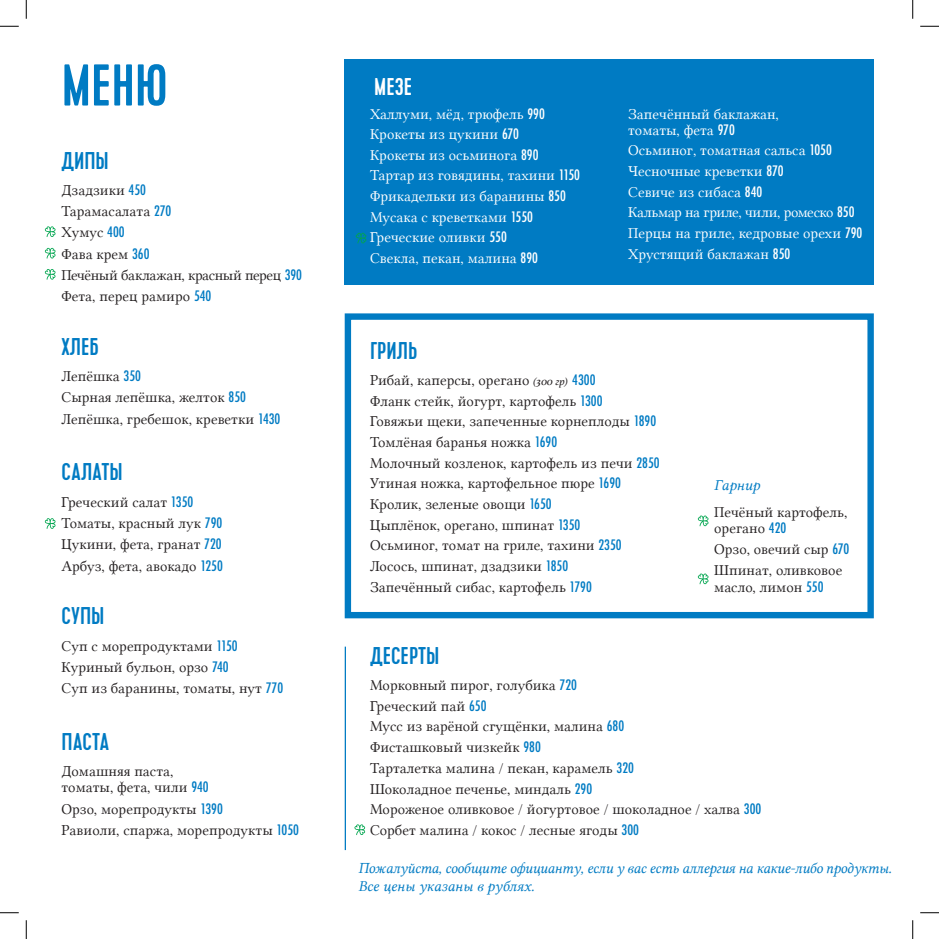
<style>
.page{position:relative;width:939px;height:939px;background:#fff}
.page>*{position:absolute;margin:0;border:0;box-sizing:border-box;transform-origin:0 0}
.t1{font:500 58.75px "Cervo";color:#007bc3}
.t2{font:500 24.25px "Cervo";color:#007bc3}
.t3{font:500 24.25px "Cervo";color:#fff}
.t4{font:15.25px/21.2px "Lin Libertine Display Capitals";color:#231f20}
.t5{font:15.25px/16.2px "Lin Libertine Display Capitals";color:#fff}
.t6{font:15.25px "Lin Libertine I";letter-spacing:-.015em;color:#007bc3}
.t7{font:15.25px "Lin Libertine Display Capitals";letter-spacing:-.03em;color:#231f20}
.s1{font-family:"Futura";font-weight:500;font-stretch:condensed;font-size:14px;color:#007bc3}
.s2{font-family:"Futura";font-weight:500;font-stretch:condensed;font-size:14px}
.s3{font-family:"Athelas";font-style:italic;font-size:11.25px}
.s4{font-family:"Lin Libertine I";color:#007bc3}
</style>
<div class="page">
<div style="left:344px;top:60px;width:529px;height:225px;background:#007bc3"></div>
<hr style="left:344px;top:646px;width:2px;height:203px;background:#007bc3">
<svg style="left:354px;top:824px;width:11px;height:10px"></svg>
<div style="left:344px;top:313px;width:529px;height:305px;border:6px solid #007bc3"></div>
<svg style="left:697px;top:515px;width:11px;height:11px"></svg>
<svg style="left:697px;top:573px;width:11px;height:11px"></svg>
<svg style="left:45px;top:248px;width:10px;height:10px"></svg>
<svg style="left:45px;top:269px;width:10px;height:10px"></svg>
<svg style="left:45px;top:226px;width:10px;height:11px"></svg>
<svg style="left:45px;top:518px;width:10px;height:10px"></svg>
<svg style="left:355px;top:233px;width:11px;height:10px"></svg>
<svg style="left:0;top:25px;width:19px;height:2px"></svg>
<svg style="left:920px;top:25px;width:18px;height:2px"></svg>
<svg style="left:0;top:912px;width:19px;height:1px"></svg>
<svg style="left:920px;top:912px;width:18px;height:1px"></svg>
<svg style="left:25px;top:0;width:2px;height:19px"></svg>
<svg style="left:25px;top:920px;width:2px;height:18px"></svg>
<svg style="left:912px;top:0;width:1px;height:19px"></svg>
<svg style="left:912px;top:920px;width:1px;height:18px"></svg>
<p class="t1" style="left:61px;top:51px;width:108px">МЕНЮ</p>
<p class="t2" style="left:61px;top:146px;width:49px">ДИПЫ</p>
<p class="t4" style="left:61px;top:179px;width:86px">Дзадзики <span class="s1">450</span></p>
<p class="t4" style="left:61px;top:200px;width:111px">Тарамасалата <span class="s1">270</span></p>
<p class="t4" style="left:61px;top:222px;width:65px">Хумус <span class="s1">400</span></p>
<p class="t4" style="left:61px;top:243px;width:89px">Фава крем <span class="s1">360</span></p>
<p class="t7" style="left:61px;top:266px;width:242px">Печёный баклажан, красный перец <span class="s1">390</span></p>
<p class="t4" style="left:61px;top:285px;width:151px">Фета, перец рамиро <span class="s1">540</span></p>
<p class="t2" style="left:61px;top:332px;width:39px">ХЛЕБ</p>
<p class="t4" style="left:61px;top:365px;width:81px">Лепёшка <span class="s1">350</span></p>
<p class="t4" style="left:61px;top:387px;width:186px">Сырная лепёшка, желток <span class="s1">850</span></p>
<p class="t4" style="left:61px;top:408px;width:220px">Лепёшка, гребешок, креветки <span class="s1">1430</span></p>
<p class="t2" style="left:61px;top:458px;width:63px">САЛАТЫ</p>
<p class="t4" style="left:61px;top:491px;width:133px">Греческий салат <span class="s1">1350</span></p>
<p class="t4" style="left:61px;top:512px;width:162px">Томаты, красный лук <span class="s1">790</span></p>
<p class="t4" style="left:61px;top:533px;width:162px">Цукини, фета, гранат <span class="s1">720</span></p>
<p class="t4" style="left:61px;top:555px;width:163px">Арбуз, фета, авокадо <span class="s1">1250</span></p>
<p class="t2" style="left:61px;top:601px;width:44px">СУПЫ</p>
<p class="t4" style="left:61px;top:635px;width:178px">Суп с морепродуктами <span class="s1">1150</span></p>
<p class="t4" style="left:61px;top:656px;width:169px">Куриный бульон, орзо <span class="s1">740</span></p>
<p class="t4" style="left:61px;top:677px;width:223px">Суп из баранины, томаты, нут <span class="s1">770</span></p>
<p class="t2" style="left:61px;top:727px;width:49px">ПАСТА</p>
<p class="t4" style="left:61px;top:760px;width:113px">Домашняя паста,</p>
<p class="t4" style="left:61px;top:776px;width:163px">томаты, фета, чили <span class="s1">940<br></span>Орзо, морепродукты <span class="s1">1390</span></p>
<p class="t4" style="left:61px;top:819px;width:239px">Равиоли, спаржа, морепродукты <span class="s1">1050</span></p>
<p class="t3" style="left:374px;top:72px;width:39px">МЕЗЕ</p>
<p class="t5" style="left:370px;top:105px;width:176px">Халлуми, мёд, трюфель <span class="s2">990</span></p>
<p class="t5" style="left:370px;top:126px;width:150px">Крокеты из цукини <span class="s2">670</span></p>
<p class="t5" style="left:370px;top:147px;width:170px">Крокеты из осьминога <span class="s2">890</span></p>
<p class="t5" style="left:370px;top:167px;width:211px">Тартар из говядины, тахини <span class="s2">1150</span></p>
<p class="t5" style="left:370px;top:188px;width:197px">Фрикадельки из баранины <span class="s2">850</span></p>
<p class="t5" style="left:370px;top:209px;width:164px">Мусака с креветками <span class="s2">1550</span></p>
<p class="t5" style="left:370px;top:229px;width:138px">Греческие оливки <span class="s2">550</span></p>
<p class="t5" style="left:370px;top:250px;width:169px">Свекла, пекан, малина <span class="s2">890</span></p>
<p class="t5" style="left:628px;top:105px;width:152px">Запечённый баклажан, томаты, фета <span class="s2">970</span></p>
<p class="t5" style="left:628px;top:142px;width:205px">Осьминог, томатная сальса <span class="s2">1050</span></p>
<p class="t5" style="left:628px;top:163px;width:157px">Чесночные креветки <span class="s2">870</span></p>
<p class="t5" style="left:628px;top:184px;width:136px">Севиче из сибаса <span class="s2">840</span></p>
<p class="t5" style="left:628px;top:202px;width:236px;line-height:20.6px">Кальмар на гриле, чили, ромеско <span class="s2">850<br></span>Перцы на гриле, кедровые орехи <span class="s2">790</span></p>
<p class="t5" style="left:628px;top:245px;width:164px">Хрустящий баклажан <span class="s2">850</span></p>
<p class="t2" style="left:370px;top:336px;width:49px">ГРИЛЬ</p>
<p class="t4" style="left:370px;top:369px;width:227px">Рибай, каперсы, орегано <span class="s3">(300 гр)</span> <span class="s1">4300</span></p>
<p class="t4" style="left:370px;top:390px;width:234px">Фланк стейк, йогурт, картофель <span class="s1">1300</span></p>
<p class="t4" style="left:370px;top:411px;width:288px">Говяжьи щеки, запеченные корнеплоды <span class="s1">1890</span></p>
<p class="t4" style="left:370px;top:431px;width:189px">Томлёная баранья ножка <span class="s1">1690</span></p>
<p class="t4" style="left:370px;top:452px;width:291px">Молочный козленок, картофель из печи <span class="s1">2850</span></p>
<p class="t4" style="left:370px;top:473px;width:252px">Утиная ножка, картофельное пюре <span class="s1">1690</span></p>
<p class="t4" style="left:370px;top:493px;width:183px">Кролик, зеленые овощи <span class="s1">1650</span></p>
<p class="t4" style="left:370px;top:514px;width:212px">Цыплёнок, орегано, шпинат <span class="s1">1350</span></p>
<p class="t4" style="left:370px;top:534px;width:253px">Осьминог, томат на гриле, тахини <span class="s1">2350</span></p>
<p class="t4" style="left:370px;top:555px;width:200px">Лосось, шпинат, дзадзики <span class="s1">1850</span></p>
<p class="t4" style="left:370px;top:576px;width:223px">Запечённый сибас, картофель <span class="s1">1790</span></p>
<p class="t4" style="left:714px;top:472px;width:135px;line-height:26.2px"><span class="s4">Гарнир<br></span>Печёный картофель,</p>
<p class="t4" style="left:714px;top:517px;width:73px">орегано <span class="s1">420</span></p>
<p class="t4" style="left:714px;top:538px;width:137px">Орзо, овечий сыр <span class="s1">670</span></p>
<p class="t4" style="left:714px;top:562px;width:130px;line-height:16.2px">Шпинат, оливковое масло, лимон <span class="s1">550</span></p>
<p class="t2" style="left:370px;top:641px;width:71px">ДЕСЕРТЫ</p>
<p class="t4" style="left:370px;top:674px;width:208px">Морковный пирог, голубика <span class="s1">720</span></p>
<p class="t4" style="left:370px;top:694px;width:118px">Греческий пай <span class="s1">650</span></p>
<p class="t4" style="left:370px;top:715px;width:256px">Мусс из варёной сгущёнки, малина <span class="s1">680</span></p>
<p class="t4" style="left:370px;top:736px;width:172px">Фисташковый чизкейк <span class="s1">980</span></p>
<p class="t4" style="left:370px;top:757px;width:265px">Тарталетка малина / пекан, карамель <span class="s1">320</span></p>
<p class="t4" style="left:370px;top:778px;width:224px">Шоколадное печенье, миндаль <span class="s1">290</span></p>
<p class="t4" style="left:370px;top:798px;width:393px">Мороженое оливковое / йогуртовое / шоколадное / халва <span class="s1">300</span></p>
<p class="t4" style="left:370px;top:819px;width:270px">Сорбет малина / кокос / лесные ягоды <span class="s1">300</span></p>
<p class="t6" style="left:358px;top:859px;width:535px">Пожалуйста, сообщите официанту, если у вас есть аллергия на какие-либо продукты.</p>
<p class="t6" style="left:358px;top:877px;width:177px">Все цены указаны в рублях.</p>
</div>
